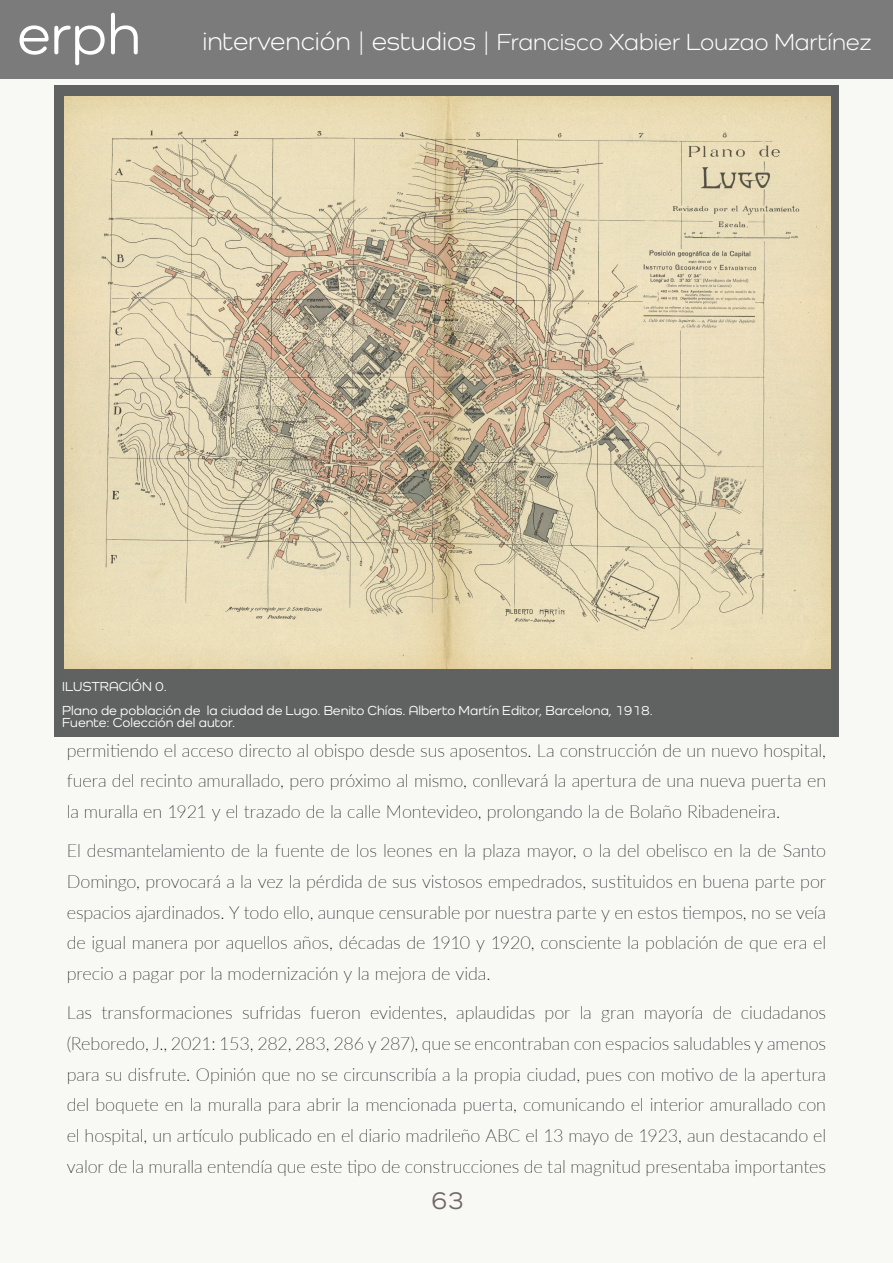
<style>
.page{position:relative;width:893px;height:1263px;background:#f8f8f5}
.page>*{position:absolute;margin:0;border:0;box-sizing:border-box;transform-origin:0 0}
.t1{font:500 58.5px "Como";color:#fff}
.t2{font:500 25.5px "Como";color:#716869}
.t3{font:24px "Como";color:#fff}
.t4{font:100 18px/30.8px "Lato";letter-spacing:-.005em;color:#000;text-align:justify}
.t5{font:500 13.5px/24px "Como";color:#fff}
.s1{font-size:26.4px}
</style>
<div class="page">
<div style="left:0;top:0;width:893px;height:79px;background:#7b7b7b"></div>
<div style="left:54px;top:85px;width:785px;height:652px;background:#606161"></div>
<img style="left:65px;top:97px;width:766px;height:572px">
<h1 class="t1" style="left:17px;top:-1px;width:125px">erph</h1>
<h3 class="t3" style="left:202px;top:27px;width:671px"><span class="s1">intervención | estudios |</span> Francisco Xabier Louzao Martínez</h3>
<p class="t5" style="left:62px;top:674px;width:592px">ILUSTRACIÓN 0.<br>Plano de población de la ciudad de Lugo. Benito Chías. Alberto Martín Editor, Barcelona, 1918.</p>
<p class="t5" style="left:62px;top:710px;width:174px">Fuente: Colección del autor.</p>
<p class="t4" style="left:67px;top:734px;width:761px">permitiendo el acceso directo al obispo desde sus aposentos. La construcción de un nuevo hospital, fuera del recinto amurallado, pero próximo al mismo, conllevará la apertura de una nueva puerta en la muralla en 1921 y el trazado de la calle Montevideo, prolongando la de Bolaño Ribadeneira.</p>
<p class="t4" style="left:67px;top:835px;width:761px">El desmantelamiento de la fuente de los leones en la plaza mayor, o la del obelisco en la de Santo Domingo, provocará a la vez la pérdida de sus vistosos empedrados, sustituidos en buena parte por espacios ajardinados. Y todo ello, aunque censurable por nuestra parte y en estos tiempos, no se veía de igual manera por aquellos años, décadas de 1910 y 1920, consciente la población de que era el precio a pagar por la modernización y la mejora de vida.</p>
<p class="t4" style="left:67px;top:997px;width:761px">Las transformaciones sufridas fueron evidentes, aplaudidas por la gran mayoría de ciudadanos (Reboredo, J., 2021: 153, 282, 283, 286 y 287), que se encontraban con espacios saludables y amenos para su disfrute. Opinión que no se circunscribía a la propia ciudad, pues con motivo de la apertura del boquete en la muralla para abrir la mencionada puerta, comunicando el interior amurallado con el hospital, un artículo publicado en el diario madrileño ABC el 13 mayo de 1923, aun destacando el valor de la muralla entendía que este tipo de construcciones de tal magnitud presentaba importantes</p>
<h2 class="t2" style="left:431px;top:1185px;width:34px">63</h2>
</div>
